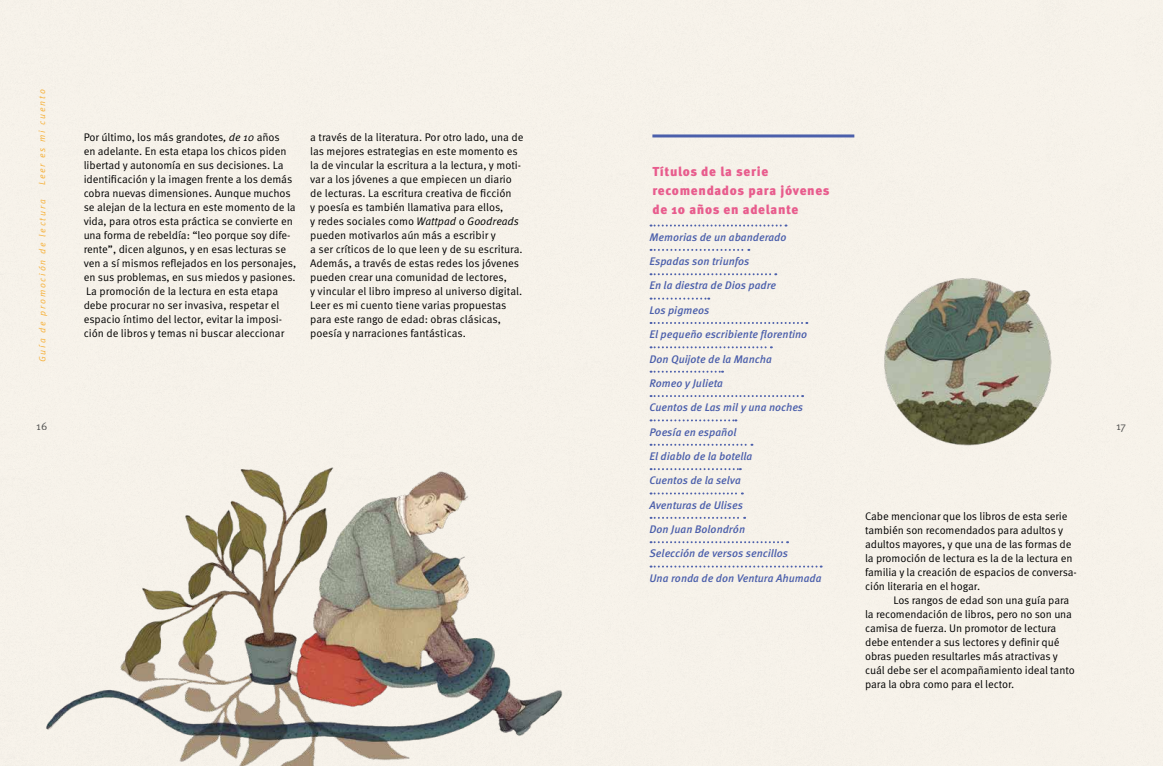
<style>
.page{position:relative;width:1163px;height:766px;background:#fff}
.page>*{position:absolute;margin:0;border:0;box-sizing:border-box;transform-origin:0 0}
.t1{font:900 13px/19px "Meta Pro";letter-spacing:.05em;color:#e85c8d}
.t2{font:11px/14px "Meta Pro";letter-spacing:-.005em;color:#000}
.t3{font:italic 500 11px "Meta Pro";color:#4b5fab}
.t4{font:11px "Meta Pro";color:#58595b}
.t5{font:italic 9px "Meta Pro";letter-spacing:.2em;color:#f6af35}
.s1{font-style:italic}
</style>
<div class="page">
<div style="left:0;top:0;width:1162px;height:765px;background:#f7f2ea"></div>
<img style="left:0;top:421px;width:581px;height:344px">
<svg style="left:650px;top:224px;width:136px;height:2px"></svg>
<svg style="left:650px;top:249px;width:99px;height:2px"></svg>
<svg style="left:650px;top:273px;width:126px;height:2px"></svg>
<svg style="left:650px;top:297px;width:59px;height:2px"></svg>
<svg style="left:650px;top:322px;width:157px;height:2px"></svg>
<svg style="left:650px;top:346px;width:121px;height:2px"></svg>
<svg style="left:650px;top:370px;width:73px;height:2px"></svg>
<svg style="left:650px;top:395px;width:153px;height:2px"></svg>
<svg style="left:650px;top:419px;width:86px;height:2px"></svg>
<svg style="left:650px;top:443px;width:102px;height:2px"></svg>
<svg style="left:650px;top:468px;width:90px;height:2px"></svg>
<svg style="left:650px;top:492px;width:92px;height:2px"></svg>
<svg style="left:650px;top:516px;width:95px;height:2px"></svg>
<svg style="left:650px;top:541px;width:138px;height:2px"></svg>
<svg style="left:650px;top:565px;width:171px;height:2px"></svg>
<hr style="left:652px;top:134px;width:202px;height:3px;background:#4b5fab">
<img style="left:865px;top:257px;width:197px;height:205px">
<p class="t5" style="left:36px;top:185px;width:97px;rotate:-90deg">Leer es mi cuento</p>
<p class="t2" style="left:84px;top:131px;width:214px">Por último, los más grandotes<span class="s1">, de 10</span> años<br>en adelante. En esta etapa los chicos piden libertad y autonomía en sus decisiones. La identificación y la imagen frente a los demás cobra nuevas dimensiones. Aunque muchos se alejan de la lectura en este momento de la vida, para otros esta práctica se convierte en una forma de rebeldía: “leo porque soy dife&shy;rente”, dicen algunos, y en esas lecturas se ven a sí mismos reflejados en los personajes, en sus problemas, en sus miedos y pasiones.<br>La promoción de la lectura en esta etapa debe procurar no ser invasiva, respetar el espacio íntimo del lector, evitar la imposi&shy;ción de libros y temas ni buscar aleccionar</p>
<p class="t2" style="left:310px;top:131px;width:215px">a través de la literatura. Por otro lado, una de las mejores estrategias en este momento es la de vincular la escritura a la lectura, y moti&shy;var a los jóvenes a que empiecen un diario de lecturas. La escritura creativa de ficción<br>y poesía es también llamativa para ellos,<br>y redes sociales como <span class="s1">Wattpad</span> o <span class="s1">Goodreads </span>pueden motivarlos aún más a escribir y<br>a ser críticos de lo que leen y de su escritura.<br>Además, a través de estas redes los jóvenes pueden crear una comunidad de lectores,<br>y vincular el libro impreso al universo digital.<br>Leer es mi cuento tiene varias propuestas para este rango de edad: obras clásicas, poesía y narraciones fantásticas.</p>
<p class="t1" style="left:652px;top:162px;width:179px">Títulos de la serie recomendados para jóvenes de 10 años en adelante</p>
<p class="t3" style="left:649px;top:230px;width:138px">Memorias de un abanderado</p>
<p class="t3" style="left:649px;top:254px;width:101px">Espadas son triunfos</p>
<p class="t3" style="left:649px;top:278px;width:128px">En la diestra de Dios padre</p>
<p class="t3" style="left:649px;top:303px;width:61px">Los pigmeos</p>
<p class="t3" style="left:649px;top:327px;width:159px">El pequeño escribiente florentino</p>
<p class="t3" style="left:649px;top:351px;width:124px">Don Quijote de la Mancha</p>
<p class="t3" style="left:649px;top:376px;width:75px">Romeo y Julieta</p>
<p class="t3" style="left:649px;top:400px;width:155px">Cuentos de Las mil y una noches</p>
<p class="t3" style="left:649px;top:424px;width:88px">Poesía en español</p>
<p class="t3" style="left:649px;top:449px;width:104px">El diablo de la botella</p>
<p class="t3" style="left:649px;top:473px;width:93px">Cuentos de la selva</p>
<p class="t3" style="left:649px;top:498px;width:95px">Aventuras de Ulises</p>
<p class="t3" style="left:649px;top:522px;width:97px">Don Juan Bolondrón</p>
<p class="t3" style="left:649px;top:546px;width:140px">Selección de versos sencillos</p>
<p class="t3" style="left:649px;top:571px;width:173px">Una ronda de don Ventura Ahumada</p>
<p class="t5" style="left:37px;top:362px;width:164px;rotate:-90deg">Guía de promoción de lectura</p>
<p class="t4" style="left:36px;top:418px;width:13px">16</p>
<p class="t4" style="left:1115px;top:418px;width:12px">17</p>
<p class="t2" style="left:865px;top:509px;width:213px">Cabe mencionar que los libros de esta serie también son recomendados para adultos y adultos mayores, y que una de las formas de la promoción de lectura es la de la lectura en familia y la creación de espacios de conversa&shy;ción literaria en el hogar.</p>
<p class="t2" style="left:865px;top:593px;width:211px;text-indent:28px">Los rangos de edad son una guía para la recomendación de libros, pero no son una camisa de fuerza. Un promotor de lectura debe entender a sus lectores y definir qué obras pueden resultarles más atractivas y cuál debe ser el acompañamiento ideal tanto para la obra como para el lector.</p>
</div>
